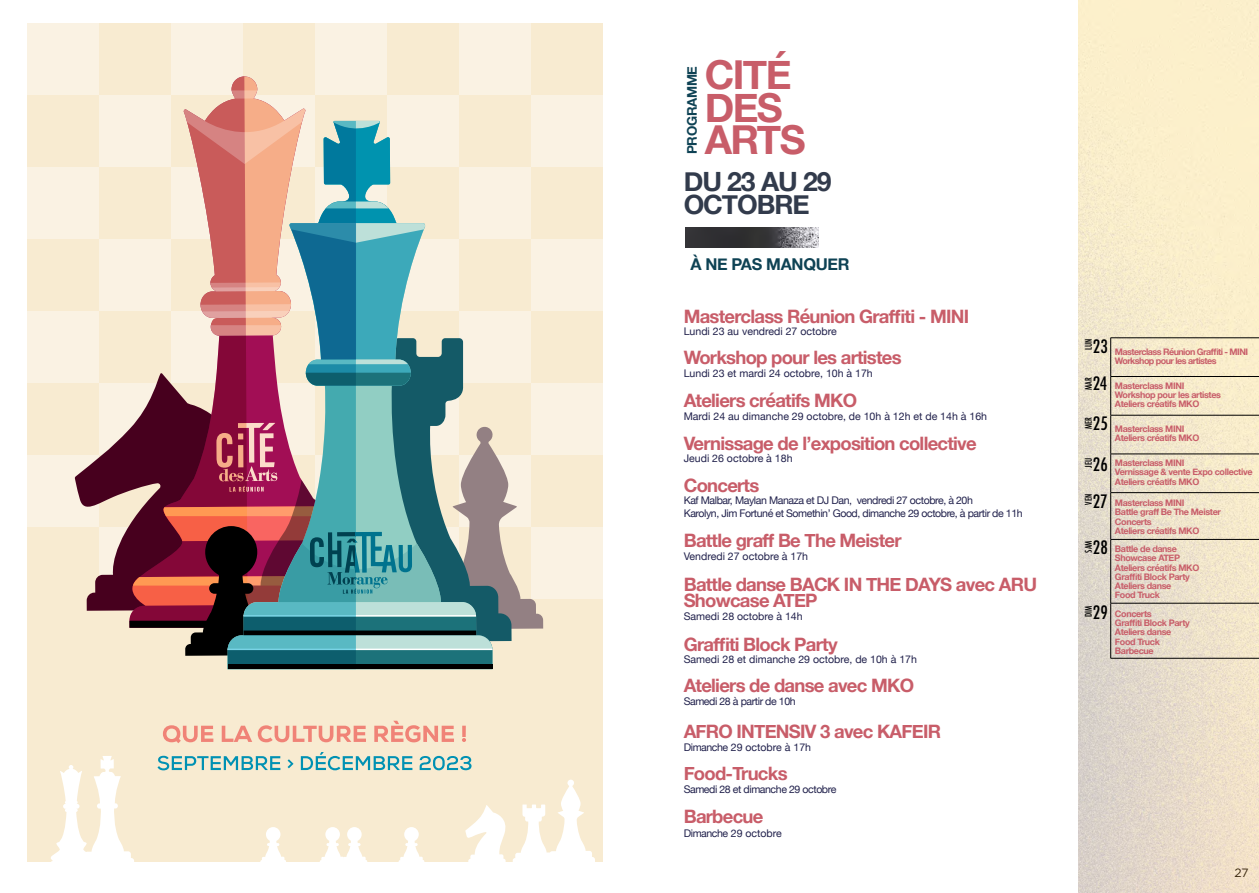
<style>
.page{position:relative;width:1259px;height:893px;background:#fff}
.page>*{position:absolute;margin:0;border:0;box-sizing:border-box;transform-origin:0 0}
.t1{font:700 39.9px/32.4px "Helvetica Neue";letter-spacing:-.04em;color:#c85d69}
.t2{font:700 26.55px/23px "Helvetica Neue";letter-spacing:-.04em;color:#323b4c}
.t3{font:700 18.45px/16.6px "Helvetica Neue";letter-spacing:-.04em;color:#c85d69}
.t4{font:500 condensed 18px/37.2px "Futura";color:#000}
.t5{font:700 16.35px "Helvetica Neue";letter-spacing:-.02em;color:#0e4254}
.t6{font:700 13.35px "Helvetica Neue";letter-spacing:-.02em;color:#0e4254}
.t7{font:12px "Gotham";color:#000}
.t8{font:10.5px "Helvetica Neue";color:#21214c}
.t9{font:10.5px/12.6px "Helvetica Neue";letter-spacing:-.04em;color:#21214c}
.t10{font:10.5px "Helvetica Neue";letter-spacing:-.02em;color:#21214c}
.t11{font:700 9px/9.1px "Helvetica Neue";letter-spacing:-.04em;color:#c85d69}
.t12{font:700 9px/9.1px "Helvetica Neue";letter-spacing:-.06em;color:#c85d69}
.t13{font:500 condensed 9px "Futura";color:#000}
</style>
<div class="page">
<img style="left:1078px;top:0;width:181px;height:893px">
<div style="left:27px;top:24px;width:575px;height:838px;background:#f8ebd1"></div>
<div style="left:27px;top:23px;width:72px;height:72px;background:#faf2e3"></div>
<div style="left:171px;top:23px;width:72px;height:72px;background:#faf2e3"></div>
<div style="left:315px;top:23px;width:71px;height:72px;background:#faf2e3"></div>
<div style="left:459px;top:23px;width:71px;height:72px;background:#faf2e3"></div>
<div style="left:99px;top:95px;width:72px;height:72px;background:#faf2e3"></div>
<div style="left:387px;top:95px;width:71px;height:72px;background:#faf2e3"></div>
<div style="left:530px;top:95px;width:72px;height:72px;background:#faf2e3"></div>
<div style="left:27px;top:167px;width:72px;height:72px;background:#faf2e3"></div>
<div style="left:459px;top:167px;width:71px;height:72px;background:#faf2e3"></div>
<div style="left:99px;top:239px;width:72px;height:72px;background:#faf2e3"></div>
<div style="left:530px;top:239px;width:72px;height:72px;background:#faf2e3"></div>
<div style="left:27px;top:311px;width:72px;height:72px;background:#faf2e3"></div>
<div style="left:459px;top:311px;width:71px;height:72px;background:#faf2e3"></div>
<div style="left:530px;top:383px;width:72px;height:72px;background:#faf2e3"></div>
<div style="left:27px;top:455px;width:72px;height:72px;background:#faf2e3"></div>
<div style="left:530px;top:527px;width:72px;height:72px;background:#faf2e3"></div>
<svg style="left:163px;top:725px;width:50px;height:18px"></svg>
<svg style="left:222px;top:726px;width:30px;height:16px"></svg>
<svg style="left:258px;top:725px;width:108px;height:17px"></svg>
<svg style="left:374px;top:721px;width:80px;height:21px"></svg>
<svg style="left:462px;top:726px;width:4px;height:16px"></svg>
<svg style="left:157px;top:756px;width:123px;height:14px"></svg>
<svg style="left:287px;top:759px;width:6px;height:9px"></svg>
<svg style="left:301px;top:752px;width:111px;height:18px"></svg>
<svg style="left:420px;top:755px;width:51px;height:16px"></svg>
<svg style="left:398px;top:827px;width:26px;height:35px"></svg>
<svg style="left:320px;top:827px;width:47px;height:35px"></svg>
<svg style="left:260px;top:827px;width:26px;height:35px"></svg>
<svg style="left:51px;top:756px;width:83px;height:106px"></svg>
<svg style="left:465px;top:779px;width:130px;height:83px"></svg>
<svg style="left:248px;top:77px;width:67px;height:32px"></svg>
<svg style="left:171px;top:76px;width:77px;height:297px;fill:#faf2e3"></svg>
<svg style="left:232px;top:90px;width:25px;height:9px"></svg>
<svg style="left:408px;top:121px;width:56px;height:252px"></svg>
<svg style="left:306px;top:360px;width:105px;height:26px"></svg>
<svg style="left:184px;top:109px;width:241px;height:255px"></svg>
<svg style="left:75px;top:373px;width:468px;height:296px"></svg>
<img style="left:685px;top:227px;width:134px;height:21px">
<hr style="left:1110px;top:337px;width:149px;height:1px;background:#000">
<hr style="left:1110px;top:338px;width:1px;height:38px;background:#000">
<hr style="left:1110px;top:376px;width:149px;height:1px;background:#000">
<hr style="left:1110px;top:377px;width:1px;height:38px;background:#000">
<hr style="left:1110px;top:415px;width:149px;height:1px;background:#000">
<hr style="left:1110px;top:415px;width:1px;height:39px;background:#000">
<hr style="left:1110px;top:454px;width:149px;height:1px;background:#000">
<hr style="left:1110px;top:454px;width:1px;height:38px;background:#000">
<hr style="left:1110px;top:492px;width:149px;height:1px;background:#000">
<hr style="left:1110px;top:493px;width:1px;height:46px;background:#000">
<hr style="left:1110px;top:539px;width:149px;height:1px;background:#000">
<hr style="left:1110px;top:540px;width:1px;height:63px;background:#000">
<hr style="left:1110px;top:603px;width:149px;height:1px;background:#000">
<hr style="left:1110px;top:603px;width:1px;height:55px;background:#000">
<hr style="left:1110px;top:658px;width:149px;height:1px;background:#000">
<h1 class="t1" style="left:705px;top:60px;width:88px">CITÉ<br>DES</h1>
<h3 class="t6" style="left:681px;top:154px;width:90px;rotate:-90deg">PROGRAMME</h3>
<h1 class="t1" style="left:705px;top:125px;width:102px">ARTS</h1>
<h2 class="t2" style="left:684px;top:171px;width:149px">DU 23 AU 29<br>OCTOBRE</h2>
<h3 class="t5" style="left:690px;top:252px;width:161px">À NE PAS MANQUER</h3>
<h3 class="t3" style="left:684px;top:308px;width:287px">Masterclass Réunion Graffiti - MINI</h3>
<p class="t8" style="left:684px;top:324px;width:154px">Lundi 23 au vendredi 27 octobre</p>
<h3 class="t3" style="left:684px;top:350px;width:219px">Workshop pour les artistes</h3>
<p class="t8" style="left:684px;top:365px;width:191px">Lundi 23 et mardi 24 octobre, 10h à 17h</p>
<h3 class="t3" style="left:684px;top:393px;width:175px">Ateliers créatifs MKO</h3>
<p class="t8" style="left:684px;top:409px;width:305px">Mardi 24 au dimanche 29 octobre, de 10h à 12h et de 14h à 16h</p>
<h3 class="t3" style="left:684px;top:435px;width:294px">Vernissage de l’exposition collective</h3>
<p class="t8" style="left:684px;top:451px;width:110px">Jeudi 26 octobre à 18h</p>
<h3 class="t3" style="left:684px;top:477px;width:77px">Concerts</h3>
<p class="t9" style="left:684px;top:495px;width:340px">Kaf Malbar, Maylan Manaza et DJ Dan, vendredi 27 octobre, à 20h<br>Karolyn, Jim Fortuné et Somethin’ Good, dimanche 29 octobre, à partir de 11h</p>
<h3 class="t3" style="left:684px;top:533px;width:219px">Battle graff Be The Meister</h3>
<p class="t8" style="left:684px;top:549px;width:126px">Vendredi 27 octobre à 17h</p>
<h3 class="t3" style="left:684px;top:576px;width:355px">Battle danse BACK IN THE DAYS avec ARU<br>Showcase ATEP</h3>
<p class="t8" style="left:684px;top:609px;width:120px">Samedi 28 octobre à 14h</p>
<h3 class="t3" style="left:684px;top:636px;width:155px">Graffiti Block Party</h3>
<p class="t8" style="left:684px;top:652px;width:235px">Samedi 28 et dimanche 29 octobre, de 10h à 17h</p>
<h3 class="t3" style="left:684px;top:678px;width:232px">Ateliers de danse avec MKO</h3>
<p class="t9" style="left:684px;top:695px;width:113px">Samedi 28 à partir de 10h</p>
<h3 class="t3" style="left:684px;top:724px;width:259px">AFRO INTENSIV 3 avec KAFEIR</h3>
<p class="t10" style="left:684px;top:739px;width:129px">Dimanche 29 octobre à 17h</p>
<h3 class="t3" style="left:684px;top:766px;width:105px">Food-Trucks</h3>
<p class="t9" style="left:684px;top:783px;width:154px">Samedi 28 et dimanche 29 octobre</p>
<h3 class="t3" style="left:684px;top:809px;width:81px">Barbecue</h3>
<p class="t10" style="left:684px;top:825px;width:100px">Dimanche 29 octobre</p>
<h3 class="t4" style="left:1093px;top:328px;width:16px">23<br>24</h3>
<h3 class="t4" style="left:1093px;top:405px;width:16px">25</h3>
<h3 class="t4" style="left:1093px;top:445px;width:16px">26<br>27</h3>
<h3 class="t4" style="left:1093px;top:529px;width:16px">28</h3>
<p class="t13" style="left:1082px;top:350px;width:13px;rotate:-90deg">LUN</p>
<p class="t13" style="left:1082px;top:390px;width:14px;rotate:-90deg">MAR</p>
<p class="t13" style="left:1082px;top:429px;width:14px;rotate:-90deg">MER</p>
<p class="t13" style="left:1082px;top:468px;width:12px;rotate:-90deg">JEU</p>
<p class="t13" style="left:1082px;top:505px;width:12px;rotate:-90deg">VEN</p>
<p class="t13" style="left:1082px;top:553px;width:14px;rotate:-90deg">SAM</p>
<p class="t12" style="left:1115px;top:347px;width:135px">Masterclass Réunion Graffiti - MINI<br>Workshop pour les artistes</p>
<p class="t11" style="left:1115px;top:381px;width:108px">Masterclass MINI<br>Workshop pour les artistes<br>Ateliers créatifs MKO</p>
<p class="t11" style="left:1115px;top:424px;width:86px">Masterclass MINI<br>Ateliers créatifs MKO</p>
<p class="t11" style="left:1115px;top:459px;width:139px">Masterclass MINI<br>Vernissage &amp; vente Expo collective<br>Ateliers créatifs MKO</p>
<p class="t11" style="left:1115px;top:499px;width:108px">Masterclass MINI<br>Battle graff Be The Meister<br>Concerts<br>Ateliers créatifs MKO</p>
<p class="t11" style="left:1115px;top:545px;width:86px">Battle de danse<br>Showcase ATEP<br>Ateliers créatifs MKO<br>Graffiti Block Party<br>Ateliers danse<br>Food Truck</p>
<p class="t11" style="left:1115px;top:609px;width:76px">Concerts<br>Graffiti Block Party<br>Ateliers danse<br>Food Truck<br>Barbecue</p>
<h3 class="t4" style="left:1093px;top:594px;width:16px">29</h3>
<p class="t13" style="left:1082px;top:617px;width:13px;rotate:-90deg">DIM</p>
<h3 class="t7" style="left:1234px;top:865px;width:16px">27</h3>
</div>
